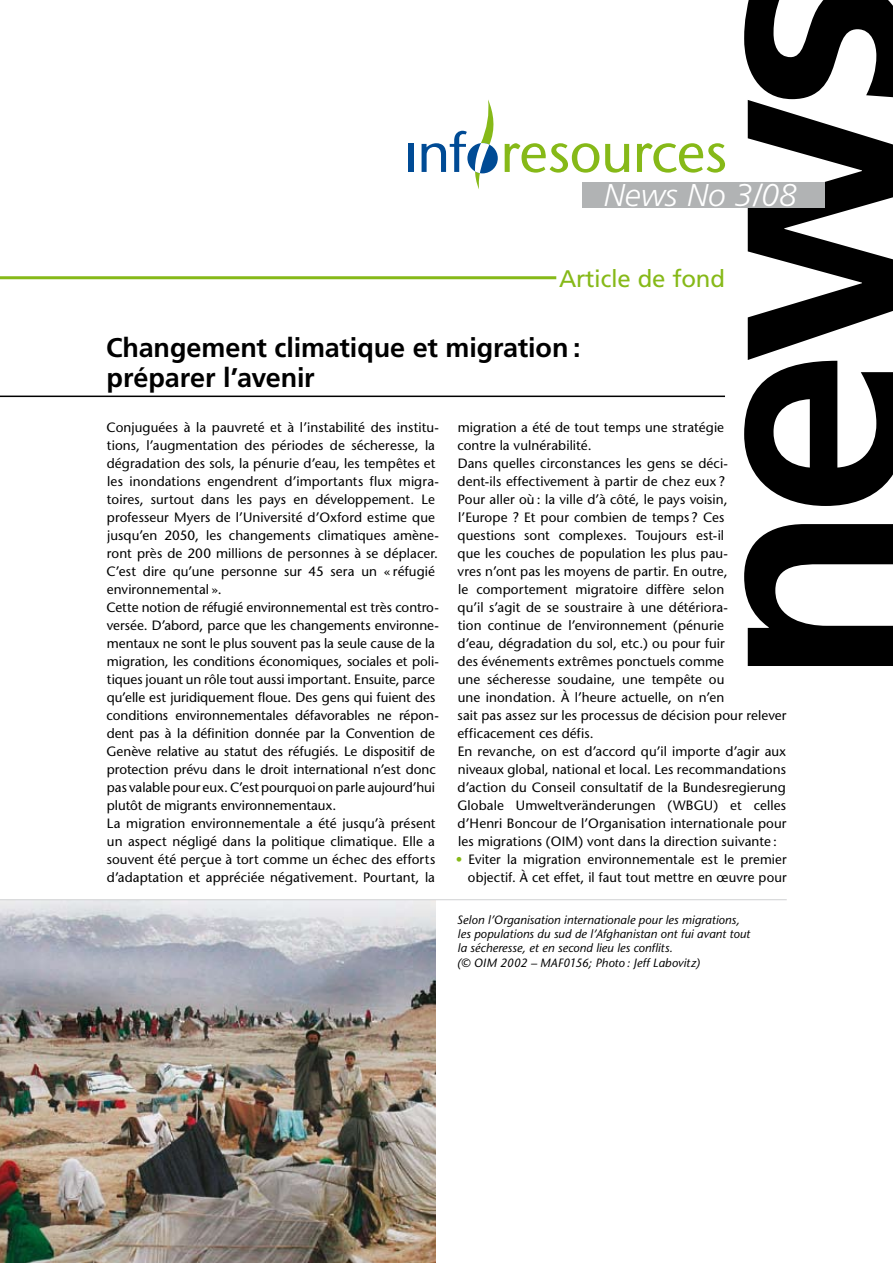
<style>
.page{position:relative;width:893px;height:1263px;background:#fff}
.page>*{position:absolute;margin:0;border:0;box-sizing:border-box;transform-origin:0 0}
.t1{font:italic 300 31.5px "Frutiger";color:#fff}
.t2{font:700 27px/30px "Frutiger";letter-spacing:-.005em;color:#000}
.t3{font:24px "Frutiger";letter-spacing:-.01em;color:#86b918}
.t4{font:13.5px/18px "Stone Sans";letter-spacing:.005em;color:#000}
.t5{font:italic 12px/14.4px "Stone Sans";letter-spacing:.005em;color:#000}
.s1{color:#86b918}
</style>
<div class="page">
<svg style="left:744px;top:524px;width:149px;height:142px"></svg>
<div style="left:409px;top:144px;width:5px;height:28px;background:#004b95"></div>
<svg style="left:422px;top:131px;width:45px;height:41px"></svg>
<svg style="left:505px;top:143px;width:94px;height:30px"></svg>
<svg style="left:605px;top:144px;width:24px;height:29px"></svg>
<svg style="left:637px;top:143px;width:88px;height:30px"></svg>
<div style="left:467px;top:143px;width:31px;height:30px;background:#004b95;border-radius:50%"></div>
<svg style="left:473px;top:99px;width:23px;height:90px"></svg>
<div style="left:582px;top:183px;width:242px;height:25px;background:#b1b3b4"></div>
<svg style="left:744px;top:0;width:149px;height:506px"></svg>
<hr style="left:0;top:396px;width:725px;height:1px;background:#000">
<img style="left:0;top:900px;width:436px;height:363px">
<hr style="left:0;top:899px;width:787px;height:1px;background:#cfd0d2">
<hr style="left:0;top:276px;width:556px;height:3px;background:#86b918">
<h1 class="t1" style="left:604px;top:177px;width:194px">News No 3/08</h1>
<h3 class="t3" style="left:559px;top:264px;width:168px">Article de fond</h3>
<h2 class="t2" style="left:106px;top:332px;width:476px">Changement climatique et migration : préparer l’avenir</h2>
<p class="t4" style="left:107px;top:418px;width:334px">Conjuguées à la pauvreté et à l’instabilité des institu&shy;tions, l’augmentation des périodes de sécheresse, la dégradation des sols, la pénurie d’eau, les tempêtes et les inondations engendrent d’importants flux migra&shy;toires, surtout dans les pays en développement. Le professeur Myers de l’Université d’Oxford estime que jusqu’en 2050, les changements climatiques amène&shy;ront près de 200 millions de personnes à se déplacer.<br>C’est dire qu’une personne sur 45 sera un « réfugié environnemental ».<br>Cette notion de réfugié environnemental est très contro&shy;versée. D’abord, parce que les changements environne&shy;mentaux ne sont le plus souvent pas la seule cause de la migration, les conditions économiques, sociales et poli&shy;tiques jouant un rôle tout aussi important. Ensuite, parce qu’elle est juridiquement floue. Des gens qui fuient des conditions environnementales défavorables ne répon&shy;dent pas à la définition donnée par la Convention de Genève relative au statut des réfugiés. Le dispositif de protection prévu dans le droit international n’est donc pas valable pour eux. C’est pourquoi on parle aujourd’hui plutôt de migrants environnementaux.<br>La migration environnementale a été jusqu’à présent un aspect négligé dans la politique climatique. Elle a souvent été perçue à tort comme un échec des efforts d’adaptation et appréciée négativement. Pourtant, la</p>
<p class="t4" style="left:457px;top:418px;width:272px">migration a été de tout temps une stratégie contre la vulnérabilité.<br>Dans quelles circonstances les gens se déci&shy;dent-ils effectivement à partir de chez eux ?<br>Pour aller où : la ville d’à côté, le pays voisin, l’Europe ? Et pour combien de temps ? Ces questions sont complexes. Toujours est-il que les couches de population les plus pau&shy;vres n’ont pas les moyens de partir. En outre, le comportement migratoire diffère selon qu’il s’agit de se soustraire à une détériora&shy;tion continue de l’environnement (pénurie d’eau, dégradation du sol, etc.) ou pour fuir des événements extrêmes ponctuels comme une sécheresse soudaine, une tempête ou une inondation. À l’heure actuelle, on n’en</p>
<p class="t4" style="left:457px;top:706px;width:331px">sait pas assez sur les processus de décision pour relever efficacement ces défis.<br>En revanche, on est d’accord qu’il importe d’agir aux niveaux global, national et local. Les recommandations d’action du Conseil consultatif de la Bundesregierung Globale Umweltveränderungen (WBGU) et celles d’Henri Boncour de l’Organisation internationale pour les migrations (OIM) vont dans la direction suivante :</p>
<p class="t4" style="left:456px;top:850px;width:332px;text-align:right"><span class="s1">•</span> Eviter la migration environnementale est le premier objectif. À cet effet, il faut tout mettre en œuvre pour</p>
<p class="t5" style="left:457px;top:912px;width:295px">Selon l’Organisation internationale pour les migrations, les populations du sud de l’Afghanistan ont fui avant tout la sécheresse, et en second lieu les conflits.<br>(© OIM 2002 – MAF0156; Photo : Jeff Labovitz)</p>
</div>
